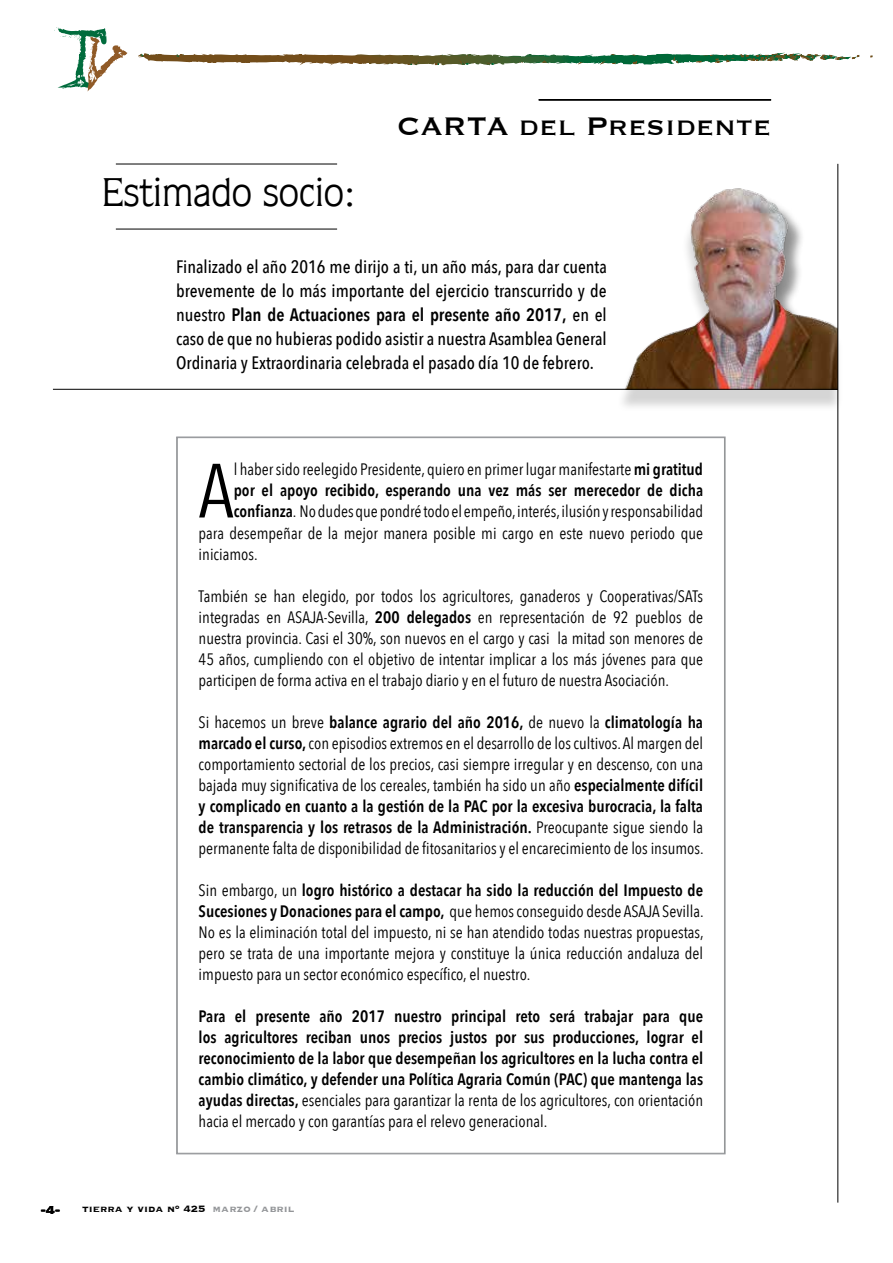
<style>
.page{position:relative;width:893px;height:1263px;background:#fff}
.page>*{position:absolute;margin:0;border:0;box-sizing:border-box;transform-origin:0 0}
.t1{font:75.75px "Avenir Next Condensed";color:#000}
.t2{font:40.5px "Quorum Std";color:#000}
.t3{font:33px "Copperplate";color:#000}
.t4{font:500 18px/24px "Avenir Next Condensed";color:#000;text-align:justify}
.t5{font:16.5px/21px "Avenir Next Condensed";color:#000;text-align:justify}
.t6{font:600 16.5px/21px "Avenir Next Condensed";color:#000;text-align:justify}
.t7{font:700 15px "Copperplate";color:#000}
.t8{font:700 12px "Copperplate";color:#000}
.s1{font-weight:600}
.s2{font-weight:400}
.s3{color:#939598}
</style>
<div class="page">
<div style="left:615px;top:195px;width:229px;height:217px;background:#000;opacity:.17"></div>
<img style="left:605px;top:163px;width:233px;height:226px">
<hr style="left:539px;top:99px;width:232px;height:2px;background:#000">
<hr style="left:116px;top:164px;width:221px;height:1px;background:#000">
<hr style="left:53px;top:389px;width:785px;height:1px;background:#000">
<hr style="left:838px;top:164px;width:1px;height:1038px;background:#000">
<hr style="left:116px;top:229px;width:221px;height:1px;background:#000">
<svg style="left:54px;top:27px;width:819px;height:65px"></svg>
<svg style="left:177px;top:437px;width:548px;height:717px"></svg>
<h2 class="t2" style="left:101px;top:168px;width:256px">Estimado socio:</h2>
<h3 class="t3" style="left:397px;top:105px;width:376px">CARTA del Presidente</h3>
<p class="t4" style="left:176px;top:255px;width:432px">Finalizado el año 2016 me dirijo a ti, un año más, para dar cuenta brevemente de lo más importante del ejercicio transcurrido y de nuestro <span class="s1">Plan de Actuaciones para el presente año 2017,</span> en el caso de que no hubieras podido asistir a nuestra Asamblea General Ordinaria y Extraordinaria celebrada el pasado día 10 de febrero.</p>
<h1 class="t1" style="left:199px;top:426px;width:37px">A</h1>
<p class="t5" style="left:234px;top:458px;width:471px">l haber sido reelegido Presidente, quiero en primer lugar manifestarte <span class="s1">mi gratitud</span></p>
<p class="t6" style="left:234px;top:480px;width:471px">por el apoyo recibido, esperando una vez más ser merecedor de dicha</p>
<p class="t5" style="left:234px;top:500px;width:471px"><span class="s1">confianza</span>. No dudes que pondré todo el empeño, interés, ilusión y responsabilidad</p>
<p class="t5" style="left:199px;top:521px;width:506px">para desempeñar de la mejor manera posible mi cargo en este nuevo periodo que</p>
<p class="t5" style="left:199px;top:542px;width:61px">iniciamos.</p>
<p class="t5" style="left:199px;top:584px;width:506px">También se han elegido, por todos los agricultores, ganaderos y Cooperativas/SATs integradas en ASAJA-Sevilla, <span class="s1">200 delegados</span> en representación de 92 pueblos de nuestra provincia. Casi el 30%, son nuevos en el cargo y casi la mitad son menores de 45 años, cumpliendo con el objetivo de intentar implicar a los más jóvenes para que participen de forma activa en el trabajo diario y en el futuro de nuestra Asociación.</p>
<p class="t5" style="left:199px;top:710px;width:506px">Si hacemos un breve <span class="s1">balance agrario del año 2016,</span> de nuevo la <span class="s1">climatología ha marcado el curso,</span> con episodios extremos en el desarrollo de los cultivos. Al margen del comportamiento sectorial de los precios, casi siempre irregular y en descenso, con una bajada muy significativa de los cereales, también ha sido un año <span class="s1">especialmente difícil y complicado en cuanto a la gestión de la PAC por la excesiva burocracia, la falta de transparencia y los retrasos de la Administración.</span> Preocupante sigue siendo la permanente falta de disponibilidad de fitosanitarios y el encarecimiento de los insumos.</p>
<p class="t5" style="left:199px;top:878px;width:507px">Sin embargo, un <span class="s1">logro histórico a destacar ha sido la reducción del Impuesto de Sucesiones y Donaciones para el campo,</span> que hemos conseguido desde ASAJA Sevilla.<br>No es la eliminación total del impuesto, ni se han atendido todas nuestras propuestas, pero se trata de una importante mejora y constituye la única reducción andaluza del impuesto para un sector económico específico, el nuestro.</p>
<p class="t6" style="left:199px;top:1005px;width:506px">Para el presente año 2017 nuestro principal reto será trabajar para que los agricultores reciban unos precios justos por sus producciones, lograr el reconocimiento de la labor que desempeñan los agricultores en la lucha contra el cambio climático, y defender una Política Agraria Común (PAC) que mantenga las ayudas directas, <span class="s2">esenciales para garantizar la renta de los agricultores, con orientación hacia el mercado y con garantías para el relevo generacional.</span></p>
<p class="t7" style="left:41px;top:1200px;width:21px">-4-</p>
<p class="t8" style="left:82px;top:1201px;width:214px">tierra y vida nº 425 <span class="s3">marzo / abril</span></p>
</div>
